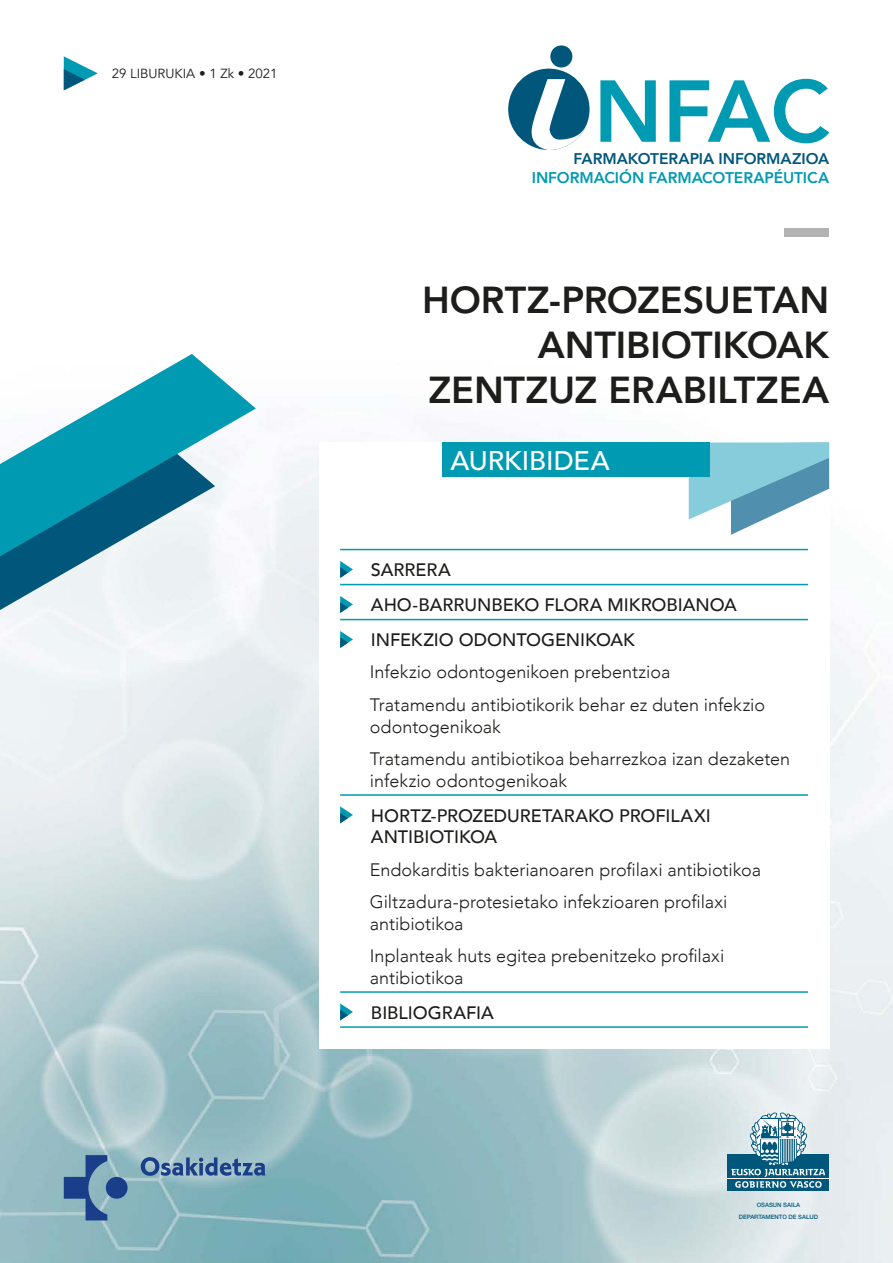
<style>
.page{position:relative;width:893px;height:1263px;background:#fff}
.page>*{position:absolute;margin:0;border:0;box-sizing:border-box;transform-origin:0 0}
.TITULO_PRINCIPAL{font:800 37.5px/45px "Avenir";letter-spacing:-.005em;color:#1d1d1b;text-align:right}
.t1{font:500 27px "Avenir";color:#fff}
.SUMARIO{font:300 18px/21.6px "Avenir";color:#1d1d1b}
.SUMARIO-2{font:500 18px/21.6px "Avenir";letter-spacing:-.005em;color:#1d1d1b}
.t2{font:800 15.45px "Avenir";letter-spacing:-.005em;color:#009ab2}
.t3{font:800 15.45px "Avenir";letter-spacing:-.005em;color:#00577b}
.t4{font:13.2px "Avenir";color:#1d1d1b}
.t5{font:500 6px/12px "Helvetica Neue";color:#00577b;text-align:center}
</style>
<div class="page">
<img style="left:0;top:45px;width:893px;height:1218px">
<svg style="left:64px;top:56px;width:34px;height:34px"></svg>
<div style="left:784px;top:229px;width:45px;height:8px;background:#b3b2b2"></div>
<svg style="left:64px;top:1155px;width:43px;height:65px"></svg>
<div style="left:106px;top:1177px;width:22px;height:22px;background:#1b3e8b;border-radius:50%"></div>
<svg style="left:141px;top:1157px;width:125px;height:19px"></svg>
<div style="left:728px;top:1154px;width:101px;height:37px;background:#00577b"></div>
<hr style="left:728px;top:1178px;width:101px;height:1px;background:#fff">
<svg style="left:731px;top:1112px;width:94px;height:76px"></svg>
<svg style="left:0;top:556px;width:215px;height:54px"></svg>
<svg style="left:0;top:354px;width:256px;height:202px"></svg>
<div style="left:319px;top:442px;width:510px;height:607px;background:#fff"></div>
<hr style="left:340px;top:549px;width:468px;height:1px;background:#009ab2">
<hr style="left:340px;top:584px;width:468px;height:1px;background:#009ab2">
<hr style="left:340px;top:619px;width:468px;height:1px;background:#009ab2">
<hr style="left:340px;top:794px;width:468px;height:2px;background:#009ab2">
<hr style="left:340px;top:991px;width:468px;height:2px;background:#009ab2">
<hr style="left:340px;top:1026px;width:468px;height:2px;background:#009ab2">
<svg style="left:340px;top:561px;width:13px;height:17px"></svg>
<svg style="left:340px;top:596px;width:13px;height:17px"></svg>
<svg style="left:340px;top:631px;width:13px;height:17px"></svg>
<svg style="left:340px;top:806px;width:13px;height:17px"></svg>
<svg style="left:340px;top:1003px;width:13px;height:17px"></svg>
<svg style="left:689px;top:442px;width:140px;height:93px"></svg>
<div style="left:442px;top:442px;width:268px;height:35px;background:#009ab2"></div>
<div style="left:508px;top:69px;width:82px;height:81px;background:#00577b;border-radius:50%"></div>
<svg style="left:530px;top:79px;width:60px;height:71px"></svg>
<div style="left:550px;top:45px;width:22px;height:22px;background:#00577b;border-radius:50%"></div>
<svg style="left:600px;top:80px;width:56px;height:62px"></svg>
<svg style="left:669px;top:79px;width:160px;height:64px"></svg>
<p class="t4" style="left:112px;top:66px;width:167px">29 LIBURUKIA • 1 Zk • 2021</p>
<p class="t3" style="left:574px;top:147px;width:257px">FARMAKOTERAPIA INFORMAZIOA</p>
<p class="t2" style="left:532px;top:165px;width:299px">INFORMACIÓN FARMACOTERAPÉUTICA</p>
<p class="TITULO_PRINCIPAL" style="left:422px;top:277px;width:409px">HORTZ-PROZESUETAN<br>ANTIBIOTIKOAK<br>ZENTZUZ ERABILTZEA</p>
<p class="t1" style="left:451px;top:437px;width:161px">AURKIBIDEA</p>
<p class="SUMARIO-2" style="left:371px;top:558px;width:81px">SARRERA</p>
<p class="SUMARIO-2" style="left:371px;top:593px;width:367px">AHO-BARRUNBEKO FLORA MIKROBIANOA</p>
<p class="SUMARIO-2" style="left:371px;top:628px;width:265px">INFEKZIO ODONTOGENIKOAK</p>
<p class="SUMARIO" style="left:370px;top:661px;width:302px">Infekzio odontogenikoen prebentzioa</p>
<p class="SUMARIO" style="left:370px;top:694px;width:397px">Tratamendu antibiotikorik behar ez duten infekzio odontogenikoak</p>
<p class="SUMARIO" style="left:370px;top:748px;width:422px">Tratamendu antibiotikoa beharrezkoa izan dezaketen infekzio odontogenikoak</p>
<p class="SUMARIO-2" style="left:371px;top:803px;width:341px">HORTZ-PROZEDURETARAKO PROFILAXI<br>ANTIBIOTIKOA</p>
<p class="SUMARIO" style="left:370px;top:858px;width:393px">Endokarditis bakterianoaren profilaxi antibiotikoa</p>
<p class="SUMARIO" style="left:370px;top:891px;width:359px">Giltzadura-protesietako infekzioaren profilaxi antibiotikoa</p>
<p class="SUMARIO" style="left:370px;top:945px;width:356px">Inplanteak huts egitea prebenitzeko profilaxi antibiotikoa</p>
<p class="SUMARIO-2" style="left:371px;top:1000px;width:124px">BIBLIOGRAFIA</p>
<p class="t5" style="left:739px;top:1198px;width:81px">OSASUN SAILA<br>DEPARTAMENTO DE SALUD</p>
</div>
